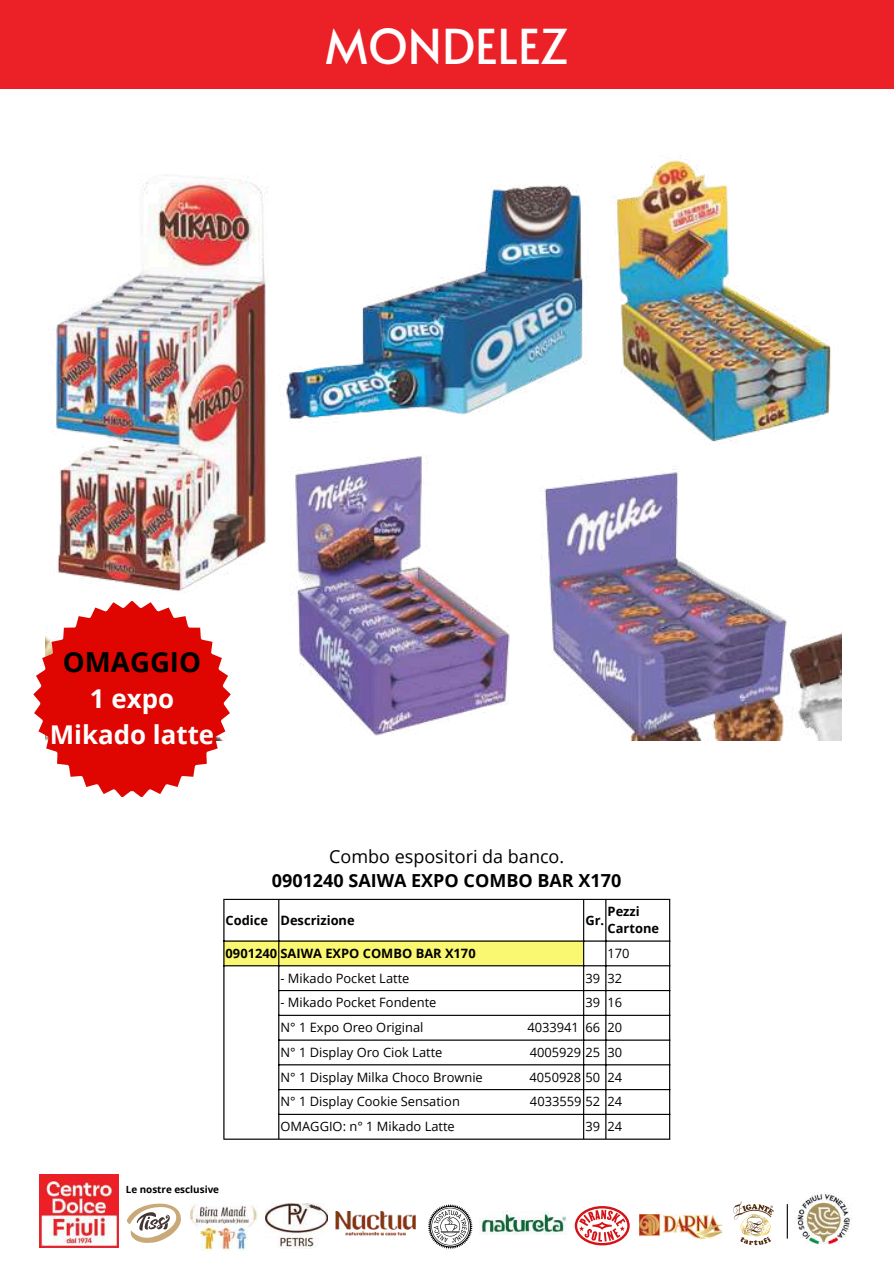
<style>
.page{position:relative;width:894px;height:1264px;background:#fff}
.page>*{position:absolute;margin:0;border:0;box-sizing:border-box;transform-origin:0 0}
.t1{font:48px "Alata";color:#fff}
.t2{font:700 27.6px "Open Sans";color:#000}
.t3{font:700 25.8px/35.4px "Open Sans";color:#fff;text-align:center}
.t4{font:700 18px "Open Sans";color:#000}
.t5{font:18px "Open Sans";color:#000}
.t6{font:12.9px "Open Sans";color:#000}
.t7{font:700 12.9px/17.1px "Open Sans";color:#000}
.t8{font:700 9.9px "Open Sans";color:#000}
</style>
<div class="page">
<div style="left:0;top:0;width:893px;height:89px;background:#ec2127"></div>
<img style="left:55px;top:155px;width:786px;height:585px">
<svg style="left:33px;top:601px;width:198px;height:195px"></svg>
<img style="left:190px;top:1205px;width:67px;height:45px">
<img style="left:479px;top:1211px;width:88px;height:23px">
<svg style="left:127px;top:1203px;width:54px;height:39px"></svg>
<svg style="left:574px;top:1206px;width:55px;height:39px"></svg>
<svg style="left:733px;top:1201px;width:40px;height:44px"></svg>
<svg style="left:428px;top:1204px;width:44px;height:45px"></svg>
<img style="left:335px;top:1211px;width:81px;height:25px">
<img style="left:639px;top:1214px;width:83px;height:24px">
<img style="left:40px;top:1174px;width:78px;height:73px">
<img style="left:265px;top:1203px;width:62px;height:45px">
<img style="left:797px;top:1192px;width:55px;height:53px">
<hr style="left:786px;top:1204px;width:1px;height:34px;background:#000">
<div style="left:224px;top:941px;width:359px;height:24px;background:#faf871"></div>
<hr style="left:223px;top:900px;width:1px;height:238px;background:#000">
<hr style="left:278px;top:900px;width:1px;height:238px;background:#000">
<hr style="left:583px;top:900px;width:1px;height:238px;background:#000">
<hr style="left:605px;top:900px;width:1px;height:238px;background:#000">
<hr style="left:669px;top:900px;width:1px;height:238px;background:#000">
<hr style="left:223px;top:898px;width:447px;height:2px;background:#000">
<hr style="left:223px;top:940px;width:447px;height:1px;background:#000">
<hr style="left:223px;top:965px;width:447px;height:1px;background:#000">
<hr style="left:278px;top:990px;width:392px;height:1px;background:#000">
<hr style="left:278px;top:1014px;width:392px;height:1px;background:#000">
<hr style="left:278px;top:1039px;width:392px;height:1px;background:#000">
<hr style="left:278px;top:1064px;width:392px;height:1px;background:#000">
<hr style="left:278px;top:1089px;width:392px;height:1px;background:#000">
<hr style="left:278px;top:1113px;width:392px;height:1px;background:#000">
<hr style="left:223px;top:1138px;width:447px;height:1px;background:#000">
<h1 class="t1" style="left:325px;top:11px;width:245px">MONDELEZ</h1>
<h2 class="t2" style="left:63px;top:642px;width:140px">OMAGGIO</h2>
<h3 class="t3" style="left:50px;top:680px;width:166px">1 expo<br>Mikado latte</h3>
<h3 class="t5" style="left:329px;top:843px;width:236px">Combo espositori da banco.</h3>
<h3 class="t4" style="left:272px;top:868px;width:351px">0901240 SAIWA EXPO COMBO BAR X170</h3>
<p class="t7" style="left:225px;top:911px;width:130px">Codice Descrizione</p>
<p class="t7" style="left:585px;top:911px;width:20px">Gr.</p>
<p class="t7" style="left:607px;top:902px;width:53px">Pezzi<br>Cartone</p>
<p class="t7" style="left:225px;top:944px;width:251px">0901240 SAIWA EXPO COMBO BAR X170</p>
<p class="t6" style="left:607px;top:944px;width:24px">170</p>
<p class="t6" style="left:280px;top:968px;width:130px">- Mikado Pocket Latte</p>
<p class="t6" style="left:585px;top:968px;width:38px">39 32</p>
<p class="t6" style="left:280px;top:993px;width:157px">- Mikado Pocket Fondente</p>
<p class="t6" style="left:585px;top:993px;width:38px">39 16</p>
<p class="t6" style="left:280px;top:1018px;width:144px">N° 1 Expo Oreo Original</p>
<p class="t6" style="left:527px;top:1018px;width:96px">4033941 66 20</p>
<p class="t6" style="left:280px;top:1043px;width:163px">N° 1 Display Oro Ciok Latte</p>
<p class="t6" style="left:529px;top:1043px;width:94px">4005929 25 30</p>
<p class="t6" style="left:280px;top:1067px;width:204px">N° 1 Display Milka Choco Brownie</p>
<p class="t6" style="left:529px;top:1067px;width:94px">4050928 50 24</p>
<p class="t6" style="left:280px;top:1092px;width:181px">N° 1 Display Cookie Sensation</p>
<p class="t6" style="left:530px;top:1092px;width:94px">4033559 52 24</p>
<p class="t6" style="left:280px;top:1117px;width:176px">OMAGGIO: n° 1 Mikado Latte</p>
<p class="t6" style="left:585px;top:1117px;width:38px">39 24</p>
<p class="t8" style="left:126px;top:1182px;width:95px">Le nostre esclusive</p>
</div>
